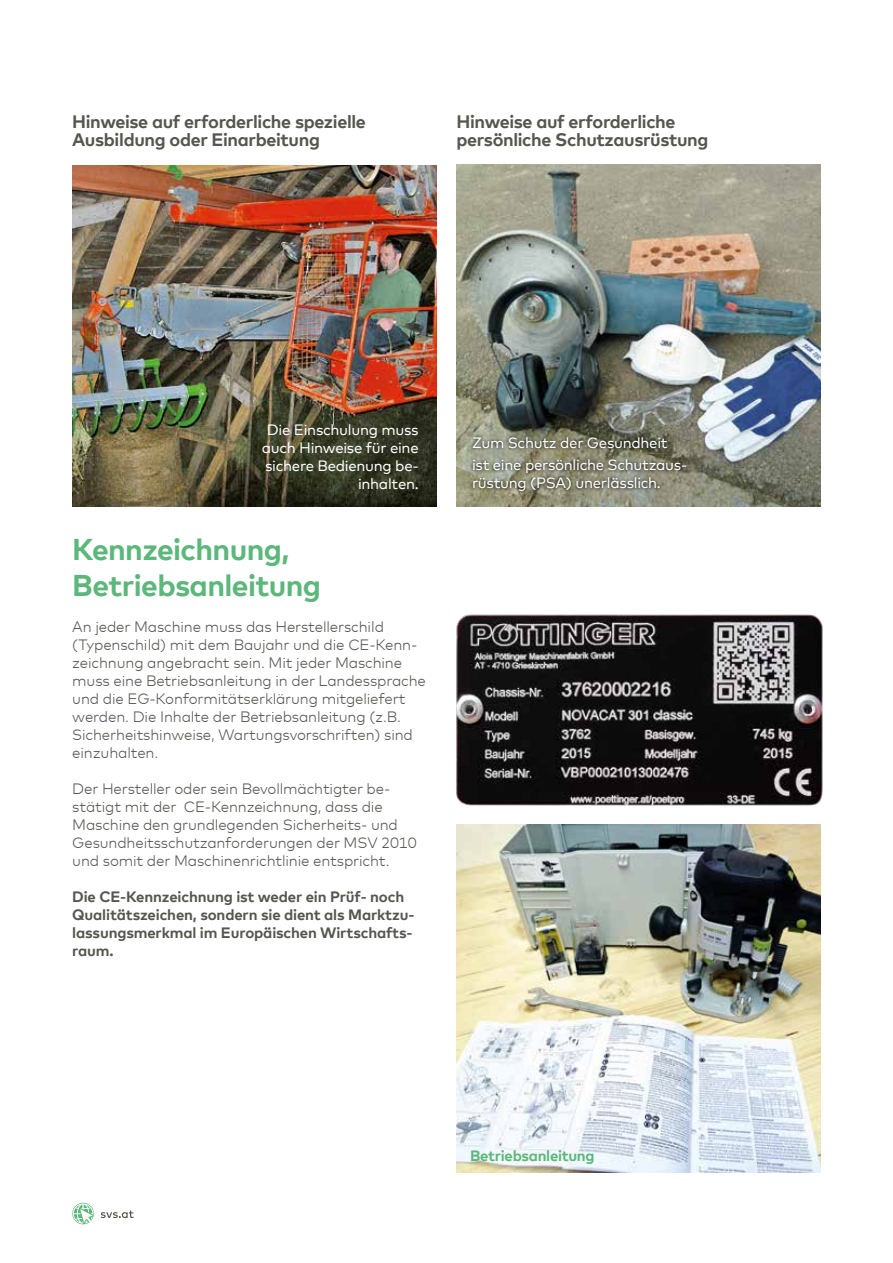
<style>
.page{position:relative;width:893px;height:1263px;background:#fff}
.page>*{position:absolute;margin:0;border:0;box-sizing:border-box;transform-origin:0 0}
.t1{font:700 30px/36px "Mark Offc Pro";letter-spacing:-.02em;color:#5cb77a}
.t2{font:700 18px/18px "Mark Offc Pro";letter-spacing:-.02em;color:#565650}
.t3{font:300 15px/18px "Mark Offc Pro";letter-spacing:-.01em;color:#565650}
.t4{font:15px/18px "Mark Offc Pro";letter-spacing:-.02em;color:#fff;text-align:right}
.t5{font:700 15px/18px "Mark Offc Pro";letter-spacing:-.01em;color:#565650}
.t6{font:700 15px "Mark Offc Pro";letter-spacing:-.02em;color:#5cb77a}
</style>
<div class="page">
<svg style="left:72px;top:1203px;width:22px;height:21px"></svg>
<svg style="left:101px;top:1210px;width:33px;height:8px"></svg>
<img style="left:72px;top:165px;width:364px;height:341px">
<img style="left:457px;top:164px;width:364px;height:342px">
<div style="left:469px;top:434px;width:221px;height:61px;background:#000;opacity:.9"></div>
<img style="left:457px;top:824px;width:364px;height:348px">
<img style="left:456px;top:614px;width:367px;height:192px">
<p class="t2" style="left:72px;top:111px;width:295px">Hinweise auf erforderliche spezielle<br>Ausbildung oder Einarbeitung</p>
<p class="t2" style="left:457px;top:111px;width:253px">Hinweise auf erforderliche persönliche Schutzausrüstung</p>
<p class="t4" style="left:262px;top:420px;width:159px">Die Einschulung muss auch Hinweise für eine sichere Bedienung be&shy;inhalten.</p>
<h1 class="t1" style="left:72px;top:529px;width:250px">Kennzeichnung,<br>Betriebsanleitung</h1>
<p class="t3" style="left:72px;top:617px;width:355px">An jeder Maschine muss das Herstellerschild (Typenschild) mit dem Baujahr und die CE-Kenn&shy;zeichnung angebracht sein. Mit jeder Maschine muss eine Betriebsanleitung in der Landessprache und die EG-Konformitätserklärung mitgeliefert werden. Die Inhalte der Betriebsanleitung (z.B.<br>Sicherheitshinweise, Wartungsvorschriften) sind einzuhalten.</p>
<p class="t3" style="left:72px;top:779px;width:346px">Der Hersteller oder sein Bevollmächtigter be&shy;stätigt mit der CE-Kennzeichnung, dass die Maschine den grundlegenden Sicherheits- und Gesundheitsschutzanforderungen der MSV 2010 und somit der Maschinenrichtlinie entspricht.</p>
<p class="t5" style="left:72px;top:887px;width:342px">Die CE-Kennzeichnung ist weder ein Prüf- noch Qualitätszeichen, sondern sie dient als Marktzu&shy;lassungsmerkmal im Europäischen Wirtschafts&shy;raum.</p>
<p class="t4" style="left:472px;top:430px;width:217px;line-height:22.2px;text-align:left">Zum Schutz der Gesundheit ist eine persönliche Schutzaus-</p>
<p class="t4" style="left:472px;top:473px;width:190px">rüstung (PSA) unerlässlich.</p>
<p class="t6" style="left:470px;top:1144px;width:126px">Betriebsanleitung</p>
</div>
